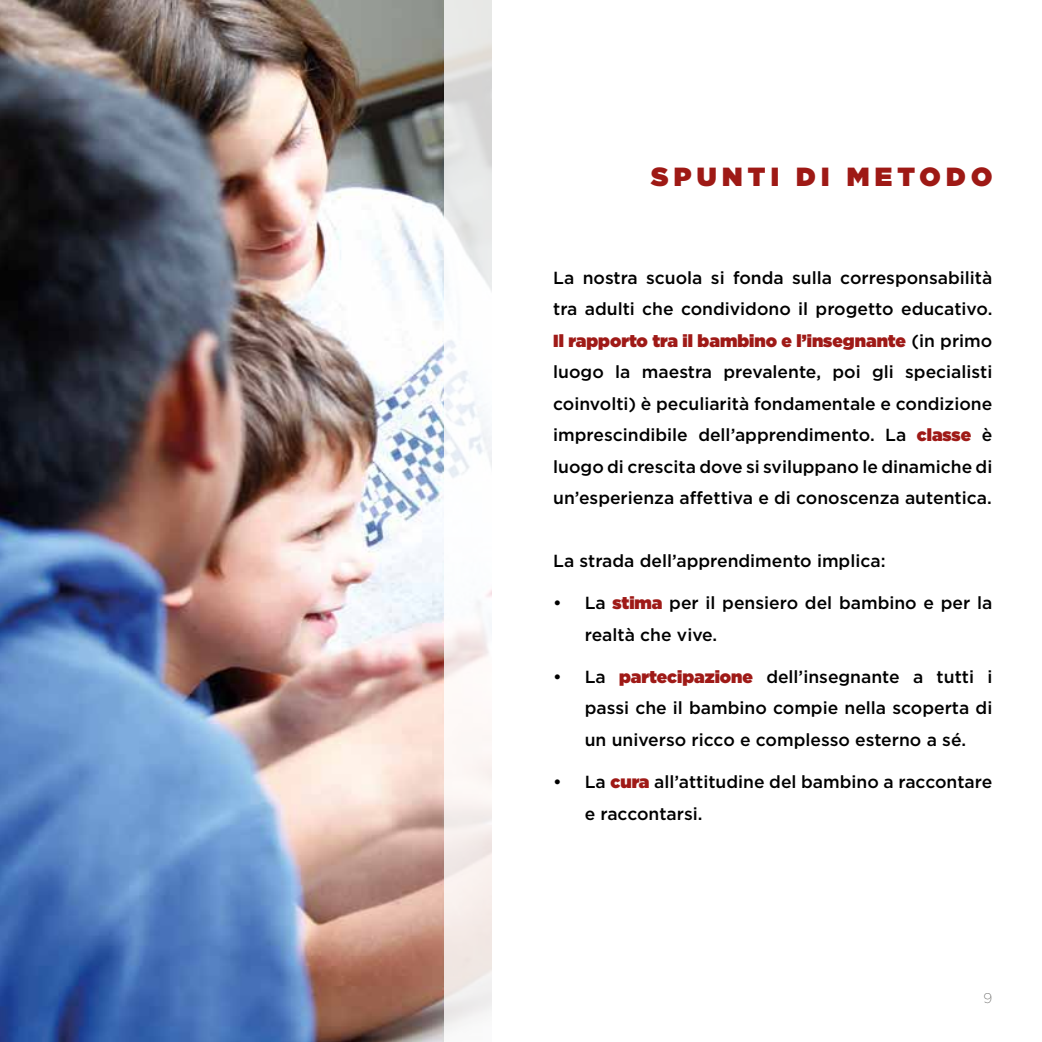
<style>
.page{position:relative;width:1042px;height:1042px;background:#fff}
.page>*{position:absolute;margin:0;border:0;box-sizing:border-box;transform-origin:0 0}
.t1{font:900 26.25px "Gotham";letter-spacing:.2em;color:#9e1915}
.t2{font:500 17.5px/31.5px "Gotham";color:#000;text-align:justify}
.t3{font:200 14px "Gotham";color:#595957}
.s1{font-weight:900;color:#9f1a17}
</style>
<div class="page">
<img style="left:0;top:0;width:444px;height:1042px">
<svg style="left:444px;top:0;width:48px;height:1032px"></svg>
<h1 class="t1" style="left:651px;top:158px;width:343px">SPUNTI DI METODO</h1>
<p class="t2" style="left:553px;top:262px;width:441px">La nostra scuola si fonda sulla corresponsabilità tra adulti che condividono il progetto educativo.<br><span class="s1">Il rapporto tra il bambino e l’insegnante</span> (in primo luogo la maestra prevalente, poi gli specialisti coinvolti) è peculiarità fondamentale e condizione imprescindibile dell’apprendimento. La <span class="s1">classe</span> è luogo di crescita dove si sviluppano le dinamiche di un’esperienza affettiva e di conoscenza autentica.</p>
<p class="t2" style="left:553px;top:545px;width:334px">La strada dell’apprendimento implica:</p>
<p class="t2" style="left:585px;top:587px;width:409px;text-indent:-32px">• La <span class="s1">stima</span> per il pensiero del bambino e per la realtà che vive.</p>
<p class="t2" style="left:585px;top:661px;width:409px;text-indent:-32px">• La <span class="s1">partecipazione</span> dell’insegnante a tutti i passi che il bambino compie nella scoperta di un universo ricco e complesso esterno a sé.</p>
<p class="t2" style="left:585px;top:766px;width:409px;text-indent:-32px">• La <span class="s1">cura</span> all’attitudine del bambino a raccontare e raccontarsi.</p>
<p class="t3" style="left:983px;top:990px;width:10px">9</p>
</div>
